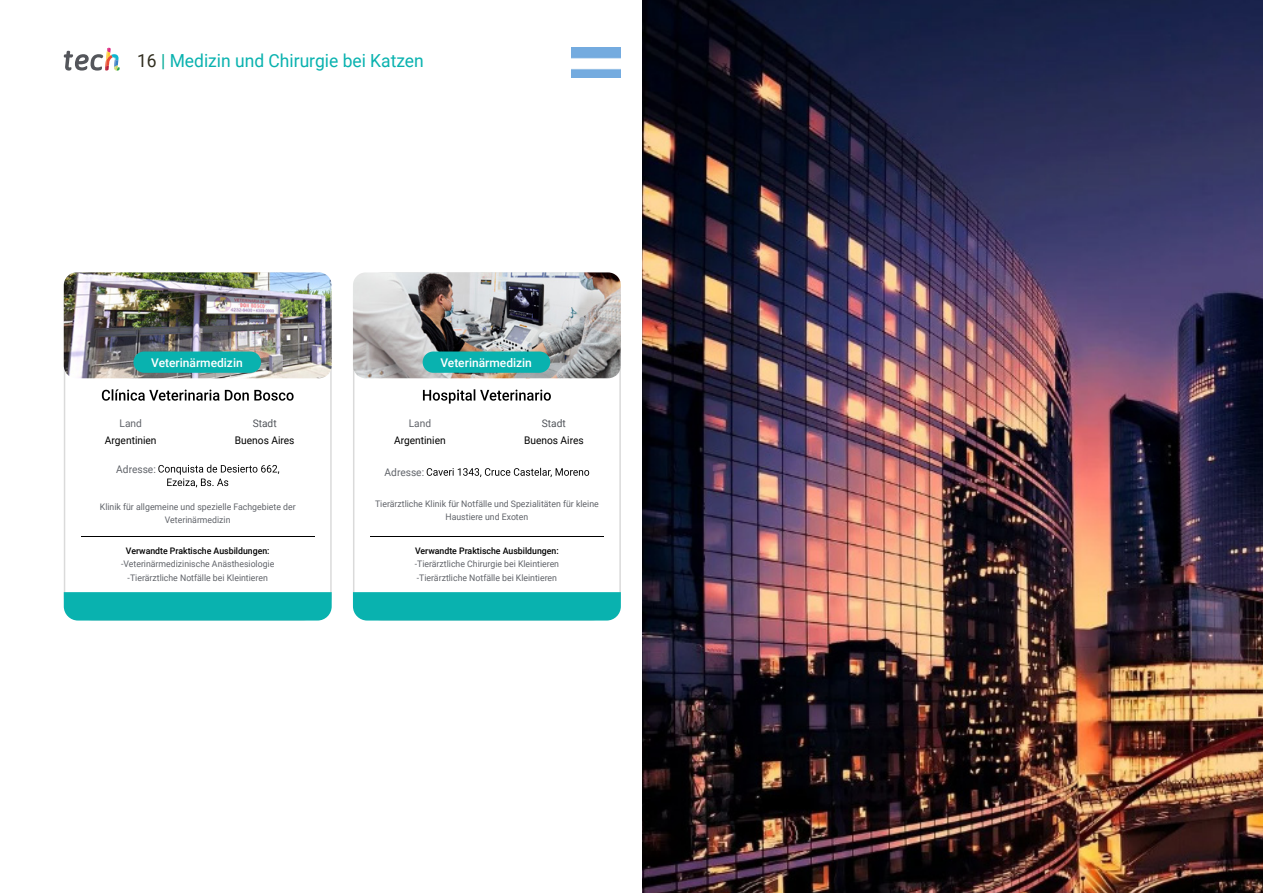
<style>
.page{position:relative;width:1263px;height:893px;background:#fff}
.page>*{position:absolute;margin:0;border:0;box-sizing:border-box;transform-origin:0 0}
.t1{font:18px "Roboto";color:#09b2af}
.t2{font:500 12px "Roboto";color:#fff}
.t3{font:10.5px "Roboto";color:#000}
.t4{font:10.5px "Roboto";color:#61646a}
.t5{font:10.5px "Roboto";color:#52555b}
.t6{font:9px/13.5px "Roboto";color:#61646a;text-align:center}
.t7{font:500 9px "Roboto";color:#000}
.s1{color:#312e20}
.s2{color:#00a996}
</style>
<div class="page">
<svg style="left:64px;top:48px;width:56px;height:23px"></svg>
<svg style="left:352px;top:378px;width:269px;height:228px"></svg>
<img style="left:353px;top:272px;width:268px;height:106px">
<div style="left:423px;top:351px;width:127px;height:22px;background:#09b2af;border-radius:11px"></div>
<svg style="left:353px;top:592px;width:268px;height:29px;background:#10b4b1"></svg>
<hr style="left:370px;top:537px;width:234px;height:1px;background:#000">
<svg style="left:423px;top:389px;width:128px;height:15px"></svg>
<svg style="left:427px;top:468px;width:162px;height:9px"></svg>
<svg style="left:63px;top:283px;width:269px;height:325px"></svg>
<img style="left:64px;top:272px;width:268px;height:106px">
<div style="left:133px;top:351px;width:128px;height:22px;background:#09b2af;border-radius:11px"></div>
<svg style="left:64px;top:592px;width:268px;height:29px;background:#10b4b1"></svg>
<hr style="left:81px;top:537px;width:234px;height:1px;background:#000">
<svg style="left:102px;top:389px;width:192px;height:12px"></svg>
<svg style="left:158px;top:465px;width:121px;height:22px"></svg>
<img style="left:642px;top:0;width:621px;height:893px">
<h1 class="t1" style="left:137px;top:48px;width:288px"><span class="s1">16</span> <span class="s2">|</span> Medizin und Chirurgie bei Katzen</h1>
<h2 class="t2" style="left:151px;top:354px;width:93px">Veterinärmedizin</h2>
<h2 class="t2" style="left:440px;top:354px;width:93px">Veterinärmedizin</h2>
<p class="t4" style="left:120px;top:416px;width:24px">Land</p>
<p class="t3" style="left:105px;top:432px;width:53px">Argentinien</p>
<p class="t5" style="left:253px;top:416px;width:25px">Stadt</p>
<p class="t3" style="left:235px;top:432px;width:61px">Buenos Aires</p>
<p class="t4" style="left:409px;top:416px;width:24px">Land</p>
<p class="t3" style="left:394px;top:432px;width:53px">Argentinien</p>
<p class="t5" style="left:542px;top:416px;width:25px">Stadt</p>
<p class="t3" style="left:524px;top:432px;width:61px">Buenos Aires</p>
<p class="t4" style="left:116px;top:461px;width:41px">Adresse:</p>
<p class="t6" style="left:100px;top:500px;width:197px">Klinik für allgemeine und spezielle Fachgebiete der<br>Veterinärmedizin</p>
<p class="t7" style="left:126px;top:544px;width:145px">Verwandte Praktische Ausbildungen:</p>
<p class="t6" style="left:121px;top:557px;width:155px">-Veterinärmedizinische Anästhesiologie -Tierärztliche Notfälle bei Kleintieren</p>
<p class="t4" style="left:385px;top:465px;width:41px">Adresse:</p>
<p class="t6" style="left:375px;top:496px;width:225px">Tierärztliche Klinik für Notfälle und Spezialitäten für kleine<br>Haustiere und Exoten</p>
<p class="t7" style="left:415px;top:544px;width:145px">Verwandte Praktische Ausbildungen:</p>
<p class="t6" style="left:415px;top:557px;width:146px;text-align:left">-Tierärztliche Chirurgie bei Kleintieren -Tierärztliche Notfälle bei Kleintieren</p>
</div>
